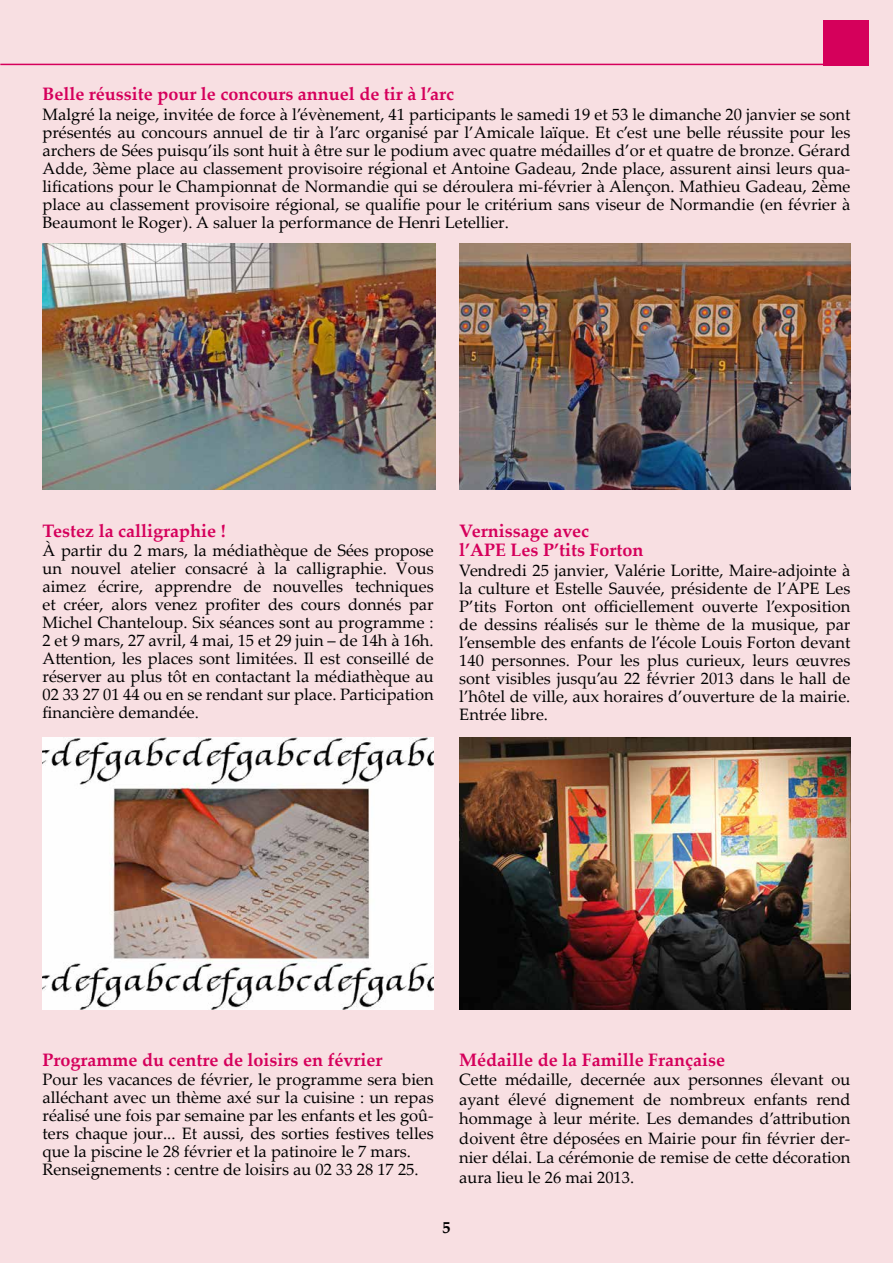
<style>
.page{position:relative;width:893px;height:1263px;background:#f8dfe2}
.page>*{position:absolute;margin:0;border:0;box-sizing:border-box;transform-origin:0 0}
.t1{font:700 18px/19.5px "Palatino Linotype";color:#d5005b}
.t2{font:16.5px/18px "Palatino Linotype";color:#000;text-align:justify}
.t3{font:700 16.5px "Palatino Linotype";color:#000}
</style>
<div class="page">
<div style="left:824px;top:20px;width:45px;height:45px;background:#d5005b"></div>
<hr style="left:0;top:64px;width:825px;height:1px;background:#d5005b">
<img style="left:459px;top:738px;width:391px;height:272px">
<img style="left:43px;top:243px;width:393px;height:246px">
<img style="left:459px;top:243px;width:391px;height:246px">
<img style="left:43px;top:738px;width:391px;height:272px">
<p class="t1" style="left:43px;top:84px;width:413px">Belle réussite pour le concours annuel de tir à l’arc</p>
<p class="t2" style="left:43px;top:105px;width:809px">Malgré la neige, invitée de force à l’évènement, 41 participants le samedi 19 et 53 le dimanche 20 janvier se sont présentés au concours annuel de tir à l’arc organisé par l’Amicale laïque. Et c’est une belle réussite pour les archers de Sées puisqu’ils sont huit à être sur le podium avec quatre médailles d’or et quatre de bronze. Gérard Adde, 3ème place au classement provisoire régional et Antoine Gadeau, 2nde place, assurent ainsi leurs qua&shy;lifications pour le Championnat de Normandie qui se déroulera mi-février à Alençon. Mathieu Gadeau, 2ème place au classement provisoire régional, se qualifie pour le critérium sans viseur de Normandie (en février à Beaumont le Roger). A saluer la performance de Henri Letellier.</p>
<p class="t1" style="left:43px;top:520px;width:185px">Testez la calligraphie !</p>
<p class="t2" style="left:43px;top:541px;width:393px">À partir du 2 mars, la médiathèque de Sées propose un nouvel atelier consacré à la calligraphie. Vous aimez écrire, apprendre de nouvelles techniques et créer, alors venez profiter des cours donnés par Michel Chanteloup. Six séances sont au programme :<br>2 et 9 mars, 27 avril, 4 mai, 15 et 29 juin – de 14h à 16h.<br>Attention, les places sont limitées. Il est conseillé de réserver au plus tôt en contactant la médiathèque au 02 33 27 01 44 ou en se rendant sur place. Participation financière demandée.</p>
<p class="t1" style="left:459px;top:520px;width:186px">Vernissage avec<br>l’APE Les P’tits Forton</p>
<p class="t2" style="left:459px;top:561px;width:393px">Vendredi 25 janvier, Valérie Loritte, Maire-adjointe à la culture et Estelle Sauvée, présidente de l’APE Les P’tits Forton ont officiellement ouverte l’exposition de dessins réalisés sur le thème de la musique, par l’ensemble des enfants de l’école Louis Forton devant 140 personnes. Pour les plus curieux, leurs œuvres sont visibles jusqu’au 22 février 2013 dans le hall de l’hôtel de ville, aux horaires d’ouverture de la mairie.<br>Entrée libre.</p>
<p class="t1" style="left:43px;top:1049px;width:341px">Programme du centre de loisirs en février</p>
<p class="t2" style="left:43px;top:1070px;width:393px;text-align:left">Pour les vacances de février, le programme sera bien alléchant avec un thème axé sur la cuisine : un repas réalisé une fois par semaine par les enfants et les goû&shy;ters chaque jour... Et aussi, des sorties festives telles que la piscine le 28 février et la patinoire le 7 mars.<br>Renseignements : centre de loisirs au 02 33 28 17 25.</p>
<p class="t1" style="left:459px;top:1049px;width:268px">Médaille de la Famille Française</p>
<p class="t2" style="left:459px;top:1069px;width:393px;line-height:19.5px">Cette médaille, decernée aux personnes élevant ou ayant élevé dignement de nombreux enfants rend hommage à leur mérite. Les demandes d’attribution doivent être déposées en Mairie pour fin février der&shy;nier délai. La cérémonie de remise de cette décoration aura lieu le 26 mai 2013.</p>
<p class="t3" style="left:442px;top:1215px;width:10px">5</p>
</div>
